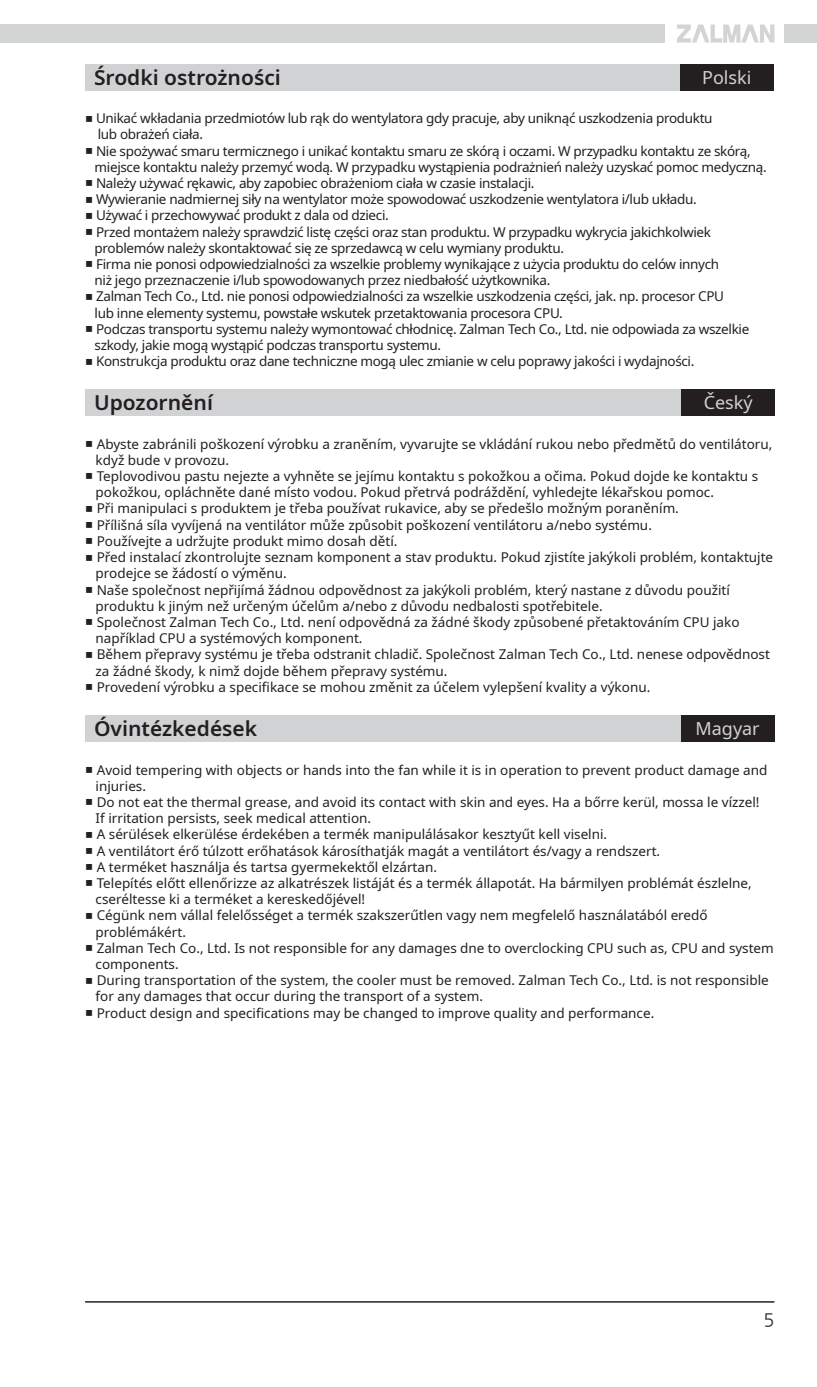
<style>
.page{position:relative;width:817px;height:1387px;background:#fff}
.page>*{position:absolute;margin:0;border:0;box-sizing:border-box;transform-origin:0 0}
.t1{font:600 21px "Noto Sans";color:#231f20}
.t2{font:18px "Noto Sans";color:#d1d2d4}
.t3{font:18px "Nanum Gothic";color:#231f20}
.t4{font:13.5px "Noto Sans";color:#231f20}
.t5{font:13.5px "Noto Sans";letter-spacing:-.025em;color:#231f20}
.s1{font-family:"Arial Unicode MS"}
</style>
<div class="page">
<svg style="left:677px;top:25px;width:97px;height:18px"></svg>
<hr style="left:85px;top:1300px;width:689px;height:2px;background:#231f20">
<div style="left:0;top:25px;width:664px;height:18px;background:#d3d4d4"></div>
<div style="left:783px;top:25px;width:33px;height:18px;background:#d3d4d4"></div>
<div style="left:85px;top:64px;width:688px;height:26px;background:#d1d2d4"></div>
<div style="left:85px;top:389px;width:688px;height:27px;background:#d1d2d4"></div>
<div style="left:85px;top:715px;width:688px;height:26px;background:#d1d2d4"></div>
<div style="left:680px;top:389px;width:94px;height:27px;background:#231f20"></div>
<div style="left:680px;top:715px;width:94px;height:26px;background:#231f20"></div>
<div style="left:679px;top:64px;width:94px;height:26px;background:#231f20"></div>
<p class="t1" style="left:94px;top:63px;width:188px">Środki ostrożności</p>
<p class="t5" style="left:85px;top:109px;width:629px"><span class="s1">■</span> Unikać wkładania przedmiotów lub rąk do wentylatora gdy pracuje, aby uniknąć uszkodzenia produktu</p>
<p class="t5" style="left:98px;top:125px;width:107px">lub obrażeń ciała.</p>
<p class="t5" style="left:85px;top:141px;width:667px"><span class="s1">■</span> Nie spożywać smaru termicznego i unikać kontaktu smaru ze skórą i oczami. W przypadku kontaktu ze skórą,</p>
<p class="t5" style="left:95px;top:157px;width:673px">miejsce kontaktu należy przemyć wodą. W przypadku wystąpienia podrażnień należy uzyskać pomoc medyczną.</p>
<p class="t5" style="left:85px;top:173px;width:451px"><span class="s1">■</span> Należy używać rękawic, aby zapobiec obrażeniom ciała w czasie instalacji.</p>
<p class="t5" style="left:85px;top:190px;width:613px"><span class="s1">■</span> Wywieranie nadmiernej siły na wentylator może spowodować uszkodzenie wentylatora i/lub układu.</p>
<p class="t5" style="left:85px;top:206px;width:305px"><span class="s1">■</span> Używać i przechowywać produkt z dala od dzieci.</p>
<p class="t5" style="left:85px;top:222px;width:627px"><span class="s1">■</span> Przed montażem należy sprawdzić listę części oraz stan produktu. W przypadku wykrycia jakichkolwiek</p>
<p class="t5" style="left:95px;top:238px;width:471px">problemów należy skontaktować się ze sprzedawcą w celu wymiany produktu.</p>
<p class="t5" style="left:85px;top:254px;width:635px"><span class="s1">■</span> Firma nie ponosi odpowiedzialności za wszelkie problemy wynikające z użycia produktu do celów innych</p>
<p class="t5" style="left:95px;top:271px;width:457px">niż jego przeznaczenie i/lub spowodowanych przez niedbałość użytkownika.</p>
<p class="t5" style="left:85px;top:287px;width:640px"><span class="s1">■</span> Zalman Tech Co., Ltd. nie ponosi odpowiedzialności za wszelkie uszkodzenia części, jak. np. procesor CPU</p>
<p class="t5" style="left:95px;top:303px;width:469px">lub inne elementy systemu, powstałe wskutek przetaktowania procesora CPU.</p>
<p class="t5" style="left:85px;top:319px;width:665px"><span class="s1">■</span> Podczas transportu systemu należy wymontować chłodnicę. Zalman Tech Co., Ltd. nie odpowiada za wszelkie</p>
<p class="t5" style="left:95px;top:335px;width:348px">szkody, jakie mogą wystąpić podczas transportu systemu.</p>
<p class="t5" style="left:85px;top:352px;width:610px"><span class="s1">■</span> Konstrukcja produktu oraz dane techniczne mogą ulec zmianie w celu poprawy jakości i wydajności.</p>
<p class="t1" style="left:94px;top:387px;width:120px">Upozornění</p>
<p class="t2" style="left:702px;top:64px;width:51px">Polski</p>
<p class="t2" style="left:703px;top:390px;width:50px">Český</p>
<p class="t4" style="left:85px;top:434px;width:688px"><span class="s1">■</span> Abyste zabránili poškození výrobku a zraněním, vyvarujte se vkládání rukou nebo předmětů do ventilátoru,</p>
<p class="t4" style="left:96px;top:450px;width:135px">když bude v provozu.</p>
<p class="t4" style="left:85px;top:466px;width:674px"><span class="s1">■</span> Teplovodivou pastu nejezte a vyhněte se jejímu kontaktu s pokožkou a očima. Pokud dojde ke kontaktu s</p>
<p class="t4" style="left:96px;top:483px;width:619px">pokožkou, opláchněte dané místo vodou. Pokud přetrvá podráždění, vyhledejte lékařskou pomoc.</p>
<p class="t4" style="left:85px;top:499px;width:595px"><span class="s1">■</span> Při manipulaci s produktem je třeba používat rukavice, aby se předešlo možným poraněním.</p>
<p class="t4" style="left:85px;top:515px;width:568px"><span class="s1">■</span> Přílišná síla vyvíjená na ventilátor může způsobit poškození ventilátoru a/nebo systému.</p>
<p class="t4" style="left:85px;top:531px;width:314px"><span class="s1">■</span> Používejte a udržujte produkt mimo dosah dětí.</p>
<p class="t4" style="left:85px;top:547px;width:689px"><span class="s1">■</span> Před instalací zkontrolujte seznam komponent a stav produktu. Pokud zjistíte jakýkoli problém, kontaktujte</p>
<p class="t4" style="left:96px;top:564px;width:193px">prodejce se žádostí o výměnu.</p>
<p class="t4" style="left:85px;top:580px;width:646px"><span class="s1">■</span> Naše společnost nepřijímá žádnou odpovědnost za jakýkoli problém, který nastane z důvodu použití</p>
<p class="t4" style="left:96px;top:596px;width:508px">produktu k jiným než určeným účelům a/nebo z důvodu nedbalosti spotřebitele.</p>
<p class="t4" style="left:85px;top:612px;width:655px"><span class="s1">■</span> Společnost Zalman Tech Co., Ltd. není odpovědná za žádné škody způsobené přetaktováním CPU jako</p>
<p class="t4" style="left:96px;top:628px;width:268px">například CPU a systémových komponent.</p>
<p class="t4" style="left:85px;top:645px;width:686px"><span class="s1">■</span> Během přepravy systému je třeba odstranit chladič. Společnost Zalman Tech Co., Ltd. nenese odpovědnost</p>
<p class="t4" style="left:96px;top:661px;width:353px">za žádné škody, k nimž dojde během přepravy systému.</p>
<p class="t4" style="left:85px;top:677px;width:566px"><span class="s1">■</span> Provedení výrobku a specifikace se mohou změnit za účelem vylepšení kvality a výkonu.</p>
<p class="t1" style="left:94px;top:713px;width:164px">Óvintézkedések</p>
<p class="t2" style="left:695px;top:715px;width:66px">Magyar</p>
<p class="t4" style="left:85px;top:760px;width:683px"><span class="s1">■</span> Avoid tempering with objects or hands into the fan while it is in operation to prevent product damage and</p>
<p class="t4" style="left:96px;top:776px;width:52px">injuries.</p>
<p class="t4" style="left:85px;top:792px;width:675px"><span class="s1">■</span> Do not eat the thermal grease, and avoid its contact with skin and eyes. Ha a bőrre kerül, mossa le vízzel!</p>
<p class="t4" style="left:96px;top:808px;width:277px">If irritation persists, seek medical attention.</p>
<p class="t4" style="left:85px;top:824px;width:523px"><span class="s1">■</span> A sérülések elkerülése érdekében a termék manipulálásakor kesztyűt kell viselni.</p>
<p class="t4" style="left:85px;top:841px;width:576px"><span class="s1">■</span> A ventilátort érő túlzott erőhatások károsíthatják magát a ventilátort és/vagy a rendszert.</p>
<p class="t4" style="left:85px;top:857px;width:353px"><span class="s1">■</span> A terméket használja és tartsa gyermekektől elzártan.</p>
<p class="t4" style="left:85px;top:873px;width:668px"><span class="s1">■</span> Telepítés előtt ellenőrizze az alkatrészek listáját és a termék állapotát. Ha bármilyen problémát észlelne,</p>
<p class="t4" style="left:96px;top:889px;width:271px">cseréltesse ki a terméket a kereskedőjével!</p>
<p class="t4" style="left:85px;top:905px;width:624px"><span class="s1">■</span> Cégünk nem vállal felelősséget a termék szakszerűtlen vagy nem megfelelő használatából eredő</p>
<p class="t4" style="left:96px;top:922px;width:92px">problémákért.</p>
<p class="t4" style="left:85px;top:938px;width:690px"><span class="s1">■</span> Zalman Tech Co., Ltd. Is not responsible for any damages dne to overclocking CPU such as, CPU and system</p>
<p class="t4" style="left:96px;top:954px;width:84px">components.</p>
<p class="t4" style="left:85px;top:970px;width:685px"><span class="s1">■</span> During transportation of the system, the cooler must be removed. Zalman Tech Co., Ltd. is not responsible</p>
<p class="t4" style="left:96px;top:986px;width:389px">for any damages that occur during the transport of a system.</p>
<p class="t4" style="left:85px;top:1003px;width:570px"><span class="s1">■</span> Product design and specifications may be changed to improve quality and performance.</p>
<h2 class="t3" style="left:763px;top:1311px;width:12px">5</h2>
</div>
